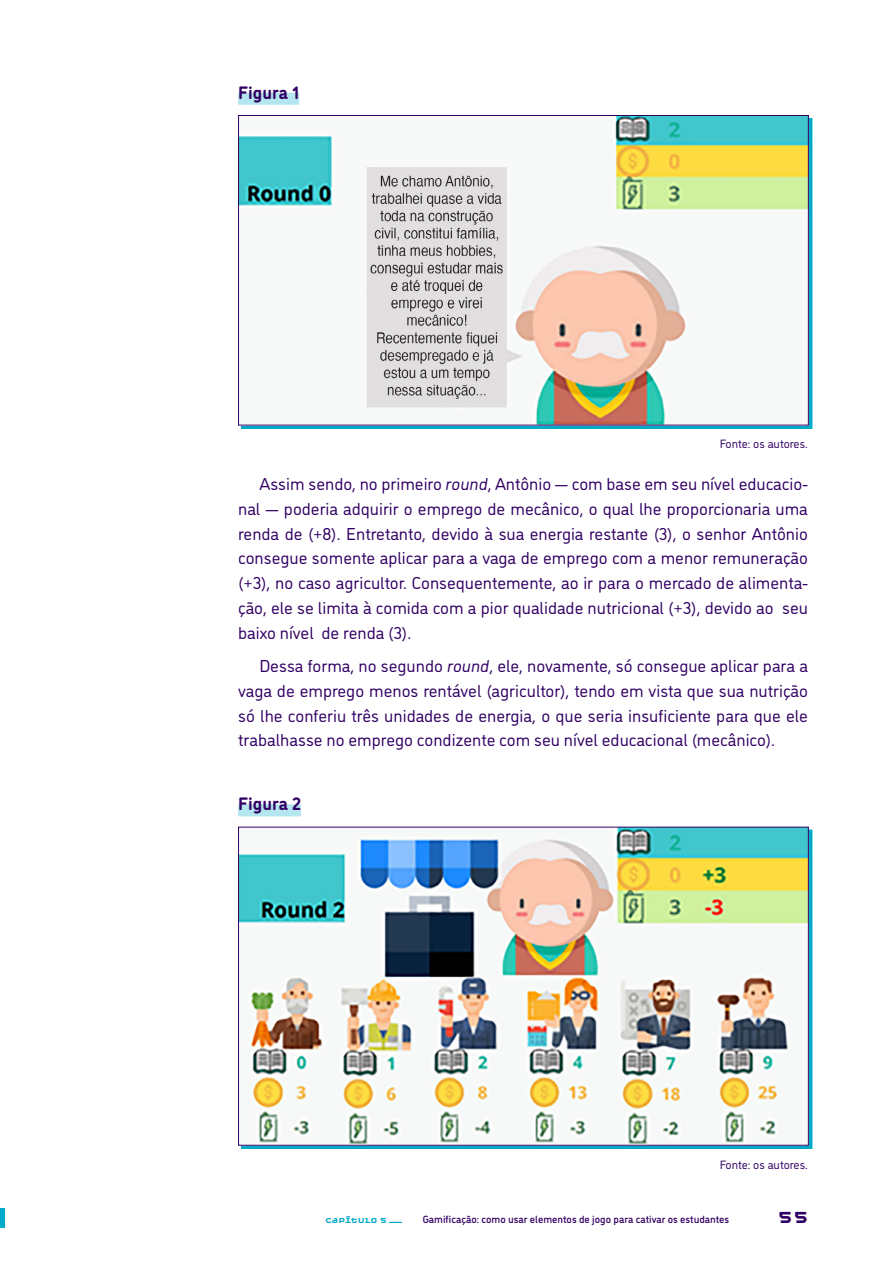
<style>
.page{position:relative;width:893px;height:1263px;background:#fff}
.page>*{position:absolute;margin:0;border:0;box-sizing:border-box;transform-origin:0 0}
.t1{font:700 18px "DI Nosaur";color:#320064}
.t2{font:17.25px/24.8px "DI Nosaur";color:#320064;text-align:justify}
.t3{font:700 16.5px "Moby";color:#320064}
.t4{font:12px "DI Nosaur";color:#320064}
.t5{font:500 10.5px "DI Nosaur";color:#320064}
.t6{font:700 7.5px "Moby";color:#00aac8}
.s1{font-style:italic}
</style>
<div class="page">
<div style="left:0;top:1208px;width:5px;height:20px;background:#00aac8"></div>
<div style="left:238px;top:93px;width:61px;height:12px;background:#b3e6ee"></div>
<div style="left:238px;top:804px;width:63px;height:12px;background:#b3e6ee"></div>
<img style="left:240px;top:117px;width:567px;height:306px">
<img style="left:240px;top:829px;width:567px;height:315px">
<p class="t1" style="left:238px;top:79px;width:63px">Figura 1</p>
<p class="t4" style="left:720px;top:436px;width:90px">Fonte: os autores.</p>
<p class="t2" style="left:238px;top:471px;width:571px;text-indent:21px">Assim sendo, no primeiro <span class="s1">round</span>, Antônio — com base em seu nível educacio&shy;nal — poderia adquirir o emprego de mecânico, o qual lhe proporcionaria uma renda de (+8). Entretanto, devido à sua energia restante (3), o senhor Antônio consegue somente aplicar para a vaga de emprego com a menor remuneração (+3), no caso agricultor. Consequentemente, ao ir para o mercado de alimenta&shy;ção, ele se limita à comida com a pior qualidade nutricional (+3), devido ao seu baixo nível de renda (3).</p>
<p class="t2" style="left:238px;top:652px;width:571px;text-indent:21px">Dessa forma, no segundo <span class="s1">round</span>, ele, novamente, só consegue aplicar para a vaga de emprego menos rentável (agricultor), tendo em vista que sua nutrição só lhe conferiu três unidades de energia, o que seria insuficiente para que ele trabalhasse no emprego condizente com seu nível educacional (mecânico).</p>
<p class="t1" style="left:238px;top:790px;width:64px">Figura 2</p>
<p class="t4" style="left:720px;top:1156px;width:90px">Fonte: os autores.</p>
<p class="t6" style="left:326px;top:1215px;width:78px">CAPÍTULO 5 __</p>
<p class="t5" style="left:423px;top:1211px;width:308px">Gamificação: como usar elementos de jogo para cativar os estudantes</p>
<p class="t3" style="left:778px;top:1207px;width:33px">55</p>
</div>
